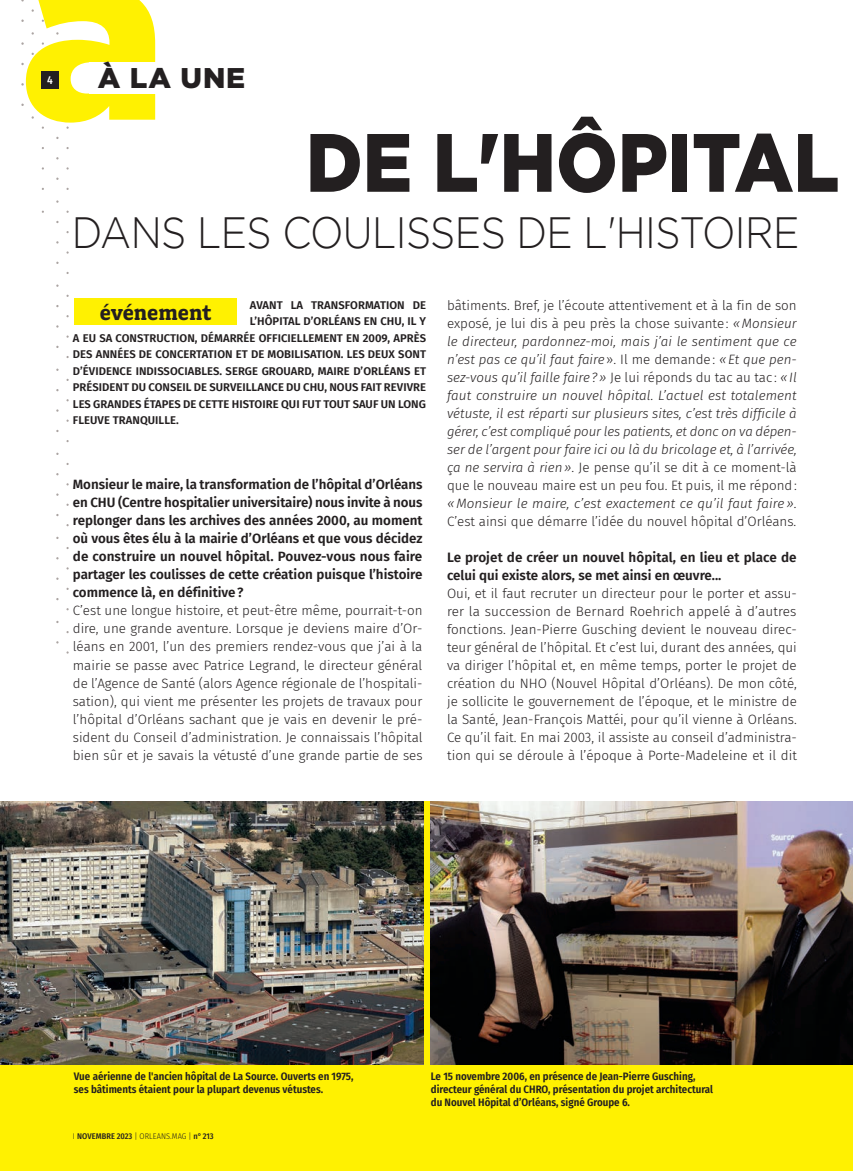
<style>
.page{position:relative;width:853px;height:1171px;background:#fff}
.page>*{position:absolute;margin:0;border:0;box-sizing:border-box;transform-origin:0 0}
.t1{font:900 244.35px "Gotham";color:#fff101}
.t2{font:900 82.5px "Gotham";color:#231f20;scale:.9 1}
.t3{font:300 43.65px "Gotham";letter-spacing:-.015em;color:#231f20;scale:.9 1}
.t4{font:900 28.5px "Gotham";color:#231f20}
.t5{font:700 24px "Fairplex Wide OT";color:#231f20;scale:.9 1}
.t6{font:300 13.5px/18px "Fira Sans";color:#231f20;text-align:justify}
.t7{font:italic 300 13.5px/18px "Fira Sans";color:#231f20;text-align:justify}
.t8{font:600 13.5px/18px "Fira Sans";color:#231f20;text-align:justify}
.t9{font:500 12.75px "Fira Sans Condensed";color:#fff}
.t10{font:600 11.25px "Fira Sans";letter-spacing:.005em;color:#231f20}
.t11{font:600 10.8px/12.8px "Fira Sans Condensed";color:#231f20}
.t12{font:500 8.25px "Fira Sans Condensed";letter-spacing:.01em;color:#231f20}
.s1{font-size:11.55px}
.s2{font-style:normal}
.s3{font-weight:300}
</style>
<div class="page">
<svg style="left:21px;top:0;width:27px;height:213px"></svg>
<div style="left:38px;top:70px;width:21px;height:20px;background:#231f20"></div>
<div style="left:0;top:801px;width:853px;height:370px;background:#fff101"></div>
<div style="left:74px;top:298px;width:163px;height:27px;background:#fff101"></div>
<img style="left:431px;top:801px;width:421px;height:263px">
<img style="left:0;top:801px;width:424px;height:263px">
<h1 class="t1" style="left:20px;top:-108px;width:148px">a</h1>
<h3 class="t4" style="left:98px;top:62px;width:149px">À LA UNE</h3>
<p class="t9" style="left:45px;top:69px;width:9px">4<span class="s1">4</span></p>
<h2 class="t2" style="left:306px;top:115px;width:594px">DE L'HÔPITAL</h2>
<h3 class="t3" style="left:72px;top:208px;width:810px">DANS LES COULISSES DE L'HISTOIRE</h3>
<p class="t10" style="left:250px;top:295px;width:178px">AVANT LA TRANSFORMATION DE</p>
<p class="t10" style="left:250px;top:312px;width:178px">L’HÔPITAL D’ORLÉANS EN CHU, IL Y</p>
<p class="t10" style="left:73px;top:328px;width:355px">A EU SA CONSTRUCTION, DÉMARRÉE OFFICIELLEMENT EN 2009, APRÈS</p>
<p class="t10" style="left:73px;top:345px;width:355px">DES ANNÉES DE CONCERTATION ET DE MOBILISATION. LES DEUX SONT</p>
<p class="t10" style="left:73px;top:362px;width:355px">D’ÉVIDENCE INDISSOCIABLES. SERGE GROUARD, MAIRE D’ORLÉANS ET</p>
<p class="t10" style="left:73px;top:378px;width:355px">PRÉSIDENT DU CONSEIL DE SURVEILLANCE DU CHU, NOUS FAIT REVIVRE</p>
<p class="t10" style="left:73px;top:395px;width:355px">LES GRANDES ÉTAPES DE CETTE HISTOIRE QUI FUT TOUT SAUF UN LONG</p>
<p class="t10" style="left:73px;top:411px;width:107px">FLEUVE TRANQUILLE.</p>
<h3 class="t5" style="left:100px;top:298px;width:126px">événement</h3>
<p class="t8" style="left:73px;top:475px;width:351px">Monsieur le maire, la transformation de l’hôpital d’Orléans en CHU (Centre hospitalier universitaire) nous invite à nous replonger dans les archives des années 2000, au moment où vous êtes élu à la mairie d’Orléans et que vous décidez de construire un nouvel hôpital. Pouvez-vous nous faire partager les coulisses de cette création puisque l’histoire commence là, en définitive?</p>
<p class="t6" style="left:73px;top:602px;width:351px">C’est une longue histoire, et peut-être même, pourrait-t-on dire, une grande aventure. Lorsque je deviens maire d’Or&shy;léans en 2001, l’un des premiers rendez-vous que j’ai à la mairie se passe avec Patrice Legrand, le directeur général de l’Agence de Santé (alors Agence régionale de l’hospitali&shy;sation), qui vient me présenter les projets de travaux pour l’hôpital d’Orléans sachant que je vais en devenir le pré&shy;sident du Conseil d’administration. Je connaissais l’hôpital bien sûr et je savais la vétusté d’une grande partie de ses</p>
<p class="t7" style="left:447px;top:296px;width:351px"><span class="s2">bâtiments. Bref, je l’écoute attentivement et à la fin de son exposé, je lui dis à peu près la chose suivante:</span> «Monsieur le directeur, pardonnez-moi, mais j’ai le sentiment que ce n’est pas ce qu’il faut faire<span class="s2">». Il me demande:</span> «Et que pen&shy;sez-vous qu’il faille faire?» <span class="s2">Je lui réponds du tac au tac :</span> «Il faut construire un nouvel hôpital. L’actuel est totalement vétuste, il est réparti sur plusieurs sites, c’est très difficile à gérer, c’est compliqué pour les patients, et donc on va dépen&shy;ser de l’argent pour faire ici ou là du bricolage et, à l’arrivée, ça ne servira à rien»<span class="s2">. Je pense qu’il se dit à ce moment-là que le nouveau maire est un peu fou. Et puis, il me répond:</span></p>
<p class="t7" style="left:447px;top:494px;width:351px">«Monsieur le maire, c’est exactement ce qu’il faut faire ».</p>
<p class="t6" style="left:447px;top:512px;width:351px">C’est ainsi que démarre l’idée du nouvel hôpital d’Orléans.</p>
<p class="t8" style="left:447px;top:547px;width:351px">Le projet de créer un nouvel hôpital, en lieu et place de celui qui existe alors, se met ainsi en œuvre...</p>
<p class="t6" style="left:447px;top:584px;width:351px">Oui, et il faut recruter un directeur pour le porter et assu&shy;rer la succession de Bernard Roehrich appelé à d’autres fonctions. Jean-Pierre Gusching devient le nouveau direc&shy;teur général de l’hôpital. Et c’est lui, durant des années, qui va diriger l’hôpital et, en même temps, porter le projet de création du NHO (Nouvel Hôpital d’Orléans). De mon côté, je sollicite le gouvernement de l’époque, et le ministre de la Santé, Jean-François Mattéi, pour qu’il vienne à Orléans.<br>Ce qu’il fait. En mai 2003, il assiste au conseil d’administra&shy;tion qui se déroule à l’époque à Porte-Madeleine et il dit</p>
<p class="t11" style="left:74px;top:1069px;width:281px">Vue aérienne de l'ancien hôpital de La Source. Ouverts en 1975, ses bâtiments étaient pour la plupart devenus vétustes.</p>
<p class="t11" style="left:431px;top:1069px;width:284px">Le 15 novembre 2006, en présence de Jean-Pierre Gusching, directeur général du CHRO, présentation du projet architectural du Nouvel Hôpital d’Orléans, signé Groupe 6.</p>
<p class="t12" style="left:73px;top:1129px;width:142px"><span class="s3">I</span> NOVEMBRE 2023 <span class="s3">| ORLEANS.MAG |</span> n° 213</p>
</div>
